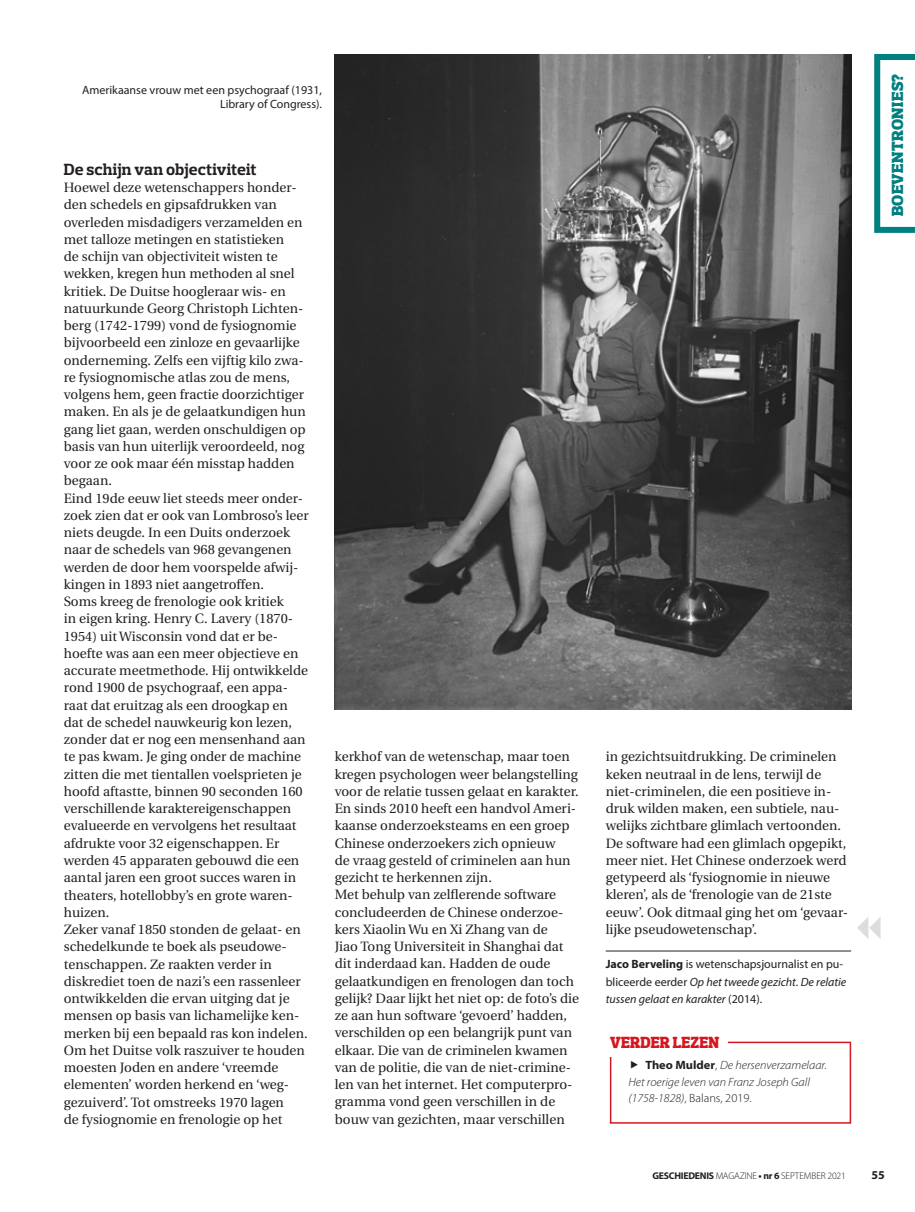
<style>
.page{position:relative;width:915px;height:1212px;background:#fff}
.page>*{position:absolute;margin:0;border:0;box-sizing:border-box;transform-origin:0 0}
.t1{font:700 16.5px "Prelo Slab";letter-spacing:.005em;color:#231f20}
.t2{font:900 16.5px "Prelo Slab";letter-spacing:.025em;color:#008080}
.t3{font:900 16.5px "Prelo Slab";letter-spacing:.015em;color:#d5171f;scale:.94 1}
.t4{font:13.5px/17.2px "Utopia";color:#231f20}
.t5{font:12px/17.2px "Myriad Pro";color:#231f20}
.t6{font:italic 300 12px/16.5px "Myriad Pro";color:#231f20}
.t7{font:700 12px "Myriad Pro";color:#231f20}
.t8{font:300 9.75px "Myriad Pro";letter-spacing:-.025em;color:#231f20}
.s1{font-weight:700}
.s2{font-style:italic}
.s3{font-weight:700;font-style:normal}
.s4{font-style:normal}
</style>
<div class="page">
<div style="left:609px;top:1041px;width:241px;height:83px;border:2px solid #d5171f"></div>
<div style="left:605px;top:1036px;width:122px;height:21px;background:#fff"></div>
<hr style="left:605px;top:950px;width:245px;height:1px;background:#231f20">
<img style="left:334px;top:54px;width:516px;height:656px">
<svg style="left:874px;top:54px;width:40px;height:179px"></svg>
<p class="t5" style="left:82px;top:82px;width:241px;line-height:14.2px;text-align:right">Amerikaanse vrouw met een psychograaf (1931,<br>Library of Congress).</p>
<p class="t2" style="left:887px;top:216px;width:144px;rotate:-90deg">BOEVENTRONIES?</p>
<p class="t1" style="left:64px;top:159px;width:194px">De schijn van objectiviteit</p>
<p class="t4" style="left:64px;top:179px;width:246px">Hoewel deze wetenschappers honder&shy;den schedels en gipsafdrukken van overleden misdadigers verzamelden en met talloze metingen en statistieken<br>de schijn van objectiviteit wisten te wekken, kregen hun methoden al snel kritiek. De Duitse hoogleraar wis‑ en natuurkunde Georg Christoph Lichten&shy;berg (1742‑1799) vond de fysiognomie bijvoorbeeld een zinloze en gevaarlijke onderneming. Zelfs een vijftig kilo zwa&shy;re fysiognomische atlas zou de mens, volgens hem, geen fractie doorzichtiger maken. En als je de gelaatkundigen hun gang liet gaan, werden onschuldigen op basis van hun uiterlijk veroordeeld, nog voor ze ook maar één misstap hadden begaan.<br>Eind 19de eeuw liet steeds meer onder&shy;zoek zien dat er ook van Lombroso’s leer niets deugde. In een Duits onderzoek naar de schedels van 968 gevangenen werden de door hem voorspelde afwij&shy;kingen in 1893 niet aangetroffen.<br>Soms kreeg de frenologie ook kritiek<br>in eigen kring. Henry C. Lavery (1870- 1954) uit Wisconsin vond dat er be&shy;hoefte was aan een meer objectieve en accurate meetmethode. Hij ontwikkelde rond 1900 de psychograaf, een appa&shy;raat dat eruitzag als een droogkap en dat de schedel nauwkeurig kon lezen, zonder dat er nog een mensenhand aan te pas kwam. Je ging onder de machine zitten die met tientallen voelsprieten je hoofd aftastte, binnen 90 seconden 160 verschillende karaktereigenschappen evalueerde en vervolgens het resultaat afdrukte voor 32 eigenschappen. Er werden 45 apparaten gebouwd die een aantal jaren een groot succes waren in theaters, hotellobby’s en grote waren&shy;huizen.<br>Zeker vanaf 1850 stonden de gelaat- en schedelkunde te boek als pseudowe&shy;tenschappen. Ze raakten verder in diskrediet toen de nazi’s een rassenleer ontwikkelden die ervan uitging dat je mensen op basis van lichamelijke ken&shy;merken bij een bepaald ras kon indelen.<br>Om het Duitse volk raszuiver te houden moesten Joden en andere ‘vreemde elementen’ worden herkend en ‘weg&shy;gezuiverd’. Tot omstreeks 1970 lagen<br>de fysiognomie en frenologie op het</p>
<p class="t4" style="left:334px;top:748px;width:245px">kerkhof van de wetenschap, maar toen kregen psychologen weer belangstelling voor de relatie tussen gelaat en karakter.<br>En sinds 2010 heeft een handvol Ameri&shy;kaanse onderzoeksteams en een groep Chinese onderzoekers zich opnieuw<br>de vraag gesteld of criminelen aan hun gezicht te herkennen zijn.<br>Met behulp van zelflerende software concludeerden de Chinese onderzoe&shy;kers Xiaolin Wu en Xi Zhang van de<br>Jiao Tong Universiteit in Shanghai dat dit inderdaad kan. Hadden de oude gelaatkundigen en frenologen dan toch gelijk? Daar lijkt het niet op: de foto’s die ze aan hun software ‘gevoerd’ hadden, verschilden op een belangrijk punt van elkaar. Die van de criminelen kwamen van de politie, die van de niet-crimine&shy;len van het internet. Het computerpro&shy;gramma vond geen verschillen in de bouw van gezichten, maar verschillen</p>
<p class="t4" style="left:605px;top:748px;width:244px">in gezichtsuitdrukking. De criminelen keken neutraal in de lens, terwijl de niet-criminelen, die een positieve in&shy;druk wilden maken, een subtiele, nau&shy;welijks zichtbare glimlach vertoonden.<br>De software had een glimlach opgepikt, meer niet. Het Chinese onderzoek werd getypeerd als ‘fysiognomie in nieuwe kleren’, als de ‘frenologie van de 21ste eeuw’. Ook ditmaal ging het om ‘gevaar&shy;lijke pseudowetenschap’.</p>
<p class="t5" style="left:605px;top:955px;width:242px"><span class="s1">Jaco Berveling</span> is wetenschapsjournalist en pu&shy;bliceerde eerder <span class="s2">Op het tweede gezicht. De relatie tussen gelaat en karakter</span> (2014).</p>
<p class="t3" style="left:610px;top:1033px;width:118px">VERDER LEZEN</p>
<p class="t6" style="left:628px;top:1057px;width:200px;text-indent:17px"><span class="s3">Theo Mulder</span><span class="s4">,</span> De hersenverzamelaar.<br>Het roerige leven van Franz Joseph Gall (1758-1828)<span class="s4">, Balans, 2019.</span></p>
<p class="t8" style="left:652px;top:1170px;width:195px"><span class="s1">GESCHIEDENIS</span> MAGAZINE <span class="s1">• nr 6</span> SEPTEMBER 2021</p>
<p class="t7" style="left:871px;top:1167px;width:15px">55</p>
</div>
